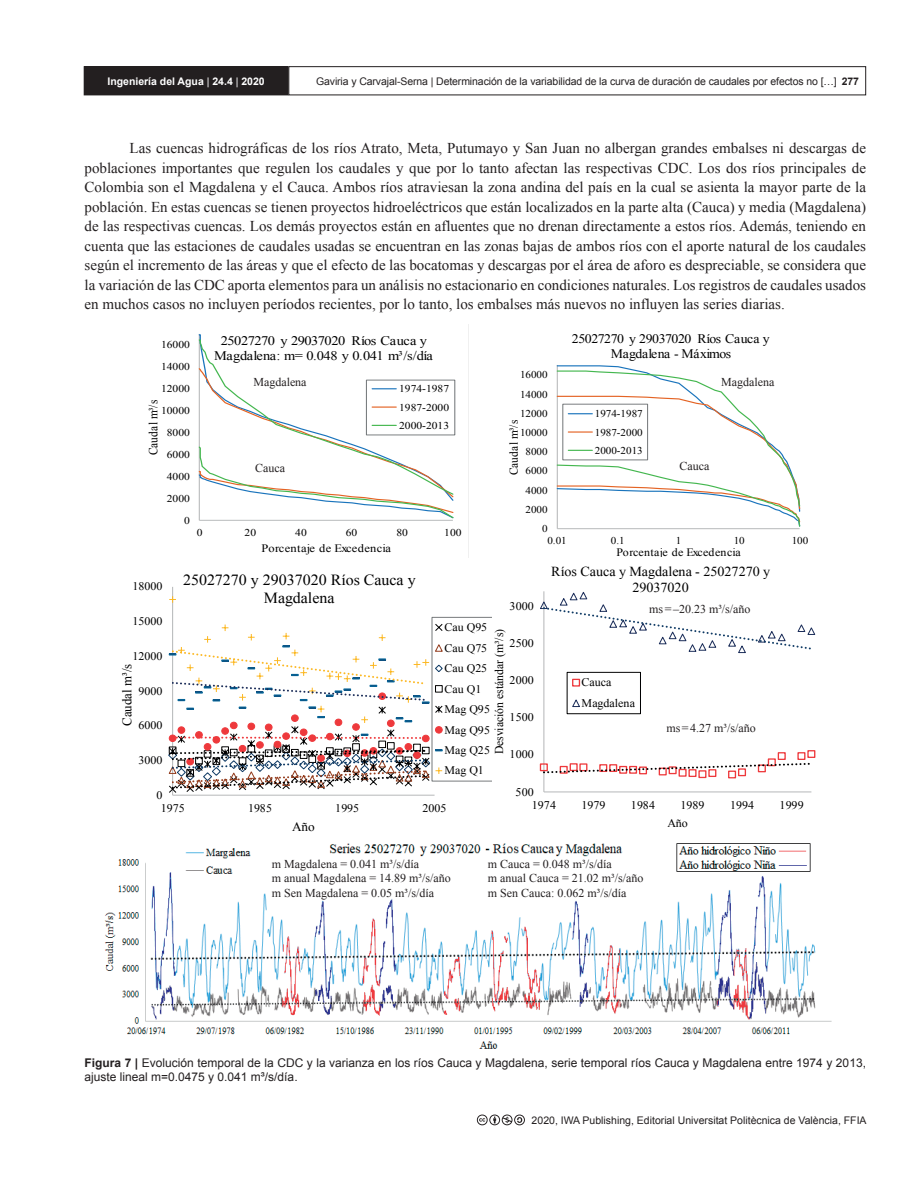
<style>
.page{position:relative;width:918px;height:1188px;background:#fff}
.page>*{position:absolute;margin:0;border:0;box-sizing:border-box;transform-origin:0 0}
.t1{font:15.45px/17.9px "Times New Roman";color:#000001;text-align:center}
.AI_TEXTO{font:15px/19.5px "Times New Roman";color:#231f20;text-align:justify}
.t2{font:13.8px/15.6px "Times New Roman";color:#000001;text-align:center}
.t3{font:13.2px "Times New Roman";color:#000001}
.t4{font:13.05px/14.9px "Times New Roman";letter-spacing:-.035em;color:#000001;text-align:center;scale:1.1 1}
.t5{font:13.05px/14.9px "Times New Roman";letter-spacing:-.035em;color:#000001;text-align:center;scale:1.06 1}
.t6{font:12.9px "Times New Roman";color:#000001}
.t7{font:12.45px "Times New Roman";letter-spacing:.02em;color:#000001;scale:.91 1}
.AI_PIE_DE_TABLA{font:12px "Times New Roman";color:#231f20}
.AI_PIE_DE_FIGURA{font:12px/14.4px "Arial";color:#231f20}
.t8{font:12px "Times New Roman";color:#000001}
.t9{font:12px "Times New Roman";letter-spacing:.02em;color:#000001;scale:.95 1}
.t10{font:11.7px/20.7px "Times New Roman";letter-spacing:.005em;color:#000001}
.t11{font:11.55px/20.4px "Times New Roman";color:#000001}
.t12{font:11.25px "Times New Roman";letter-spacing:.02em;color:#000001;scale:1.1 1}
.t13{font:11.25px "Times New Roman";letter-spacing:.02em;color:#000001;scale:1.06 1}
.t14{font:10.5px "Arial";letter-spacing:-.01em;color:#231f20}
.t15{font:10.5px/18.5px "Times New Roman";color:#000001;text-align:justify;scale:1.06 1}
.t16{font:10.5px/18.5px "Times New Roman";color:#000001;text-align:justify;scale:1.1 1}
.t17{font:700 10.5px "Arial";color:#fff}
.s1{font-weight:400}
.s2{font-weight:700}
</style>
<div class="page">
<svg style="left:477px;top:1115px;width:48px;height:10px"></svg>
<div style="left:288px;top:66px;width:578px;height:29px;border:1px solid #231f20"></div>
<div style="left:84px;top:67px;width:204px;height:28px;background:#231f20"></div>
<div style="left:84px;top:66px;width:204px;height:29px;border:1px solid #231f20"></div>
<svg style="left:198px;top:324px;width:271px;height:233px"></svg>
<svg style="left:556px;top:365px;width:245px;height:165px"></svg>
<svg style="left:168px;top:587px;width:324px;height:209px"></svg>
<svg style="left:539px;top:591px;width:277px;height:202px"></svg>
<img style="left:104px;top:843px;width:728px;height:206px">
<img style="left:675px;top:843px;width:137px;height:31px">
<p class="t17" style="left:107px;top:74px;width:159px">Ingeniería del Agua <span class="s1">|</span> 24.4 <span class="s1">|</span> 2020</p>
<p class="t14" style="left:316px;top:74px;width:544px">Gaviria y Carvajal-Serna | Determinación de la variabilidad de la curva de duración de caudales por efectos no […] <span class="s2">277</span></p>
<p class="AI_TEXTO" style="left:85px;top:138px;width:783px;text-indent:45px">Las cuencas hidrográficas de los ríos Atrato, Meta, Putumayo y San Juan no albergan grandes embalses ni descargas de poblaciones importantes que regulen los caudales y que por lo tanto afectan las respectivas CDC. Los dos ríos principales de Colombia son el Magdalena y el Cauca. Ambos ríos atraviesan la zona andina del país en la cual se asienta la mayor parte de la población. En estas cuencas se tienen proyectos hidroeléctricos que están localizados en la parte alta (Cauca) y media (Magdalena) de las respectivas cuencas. Los demás proyectos están en afluentes que no drenan directamente a estos ríos. Además, teniendo en cuenta que las estaciones de caudales usadas se encuentran en las zonas bajas de ambos ríos con el aporte natural de los caudales según el incremento de las áreas y que el efecto de las bocatomas y descargas por el área de aforo es despreciable, se considera que la variación de las CDC aporta elementos para un análisis no estacionario en condiciones naturales. Los registros de caudales usados en muchos casos no incluyen períodos recientes, por lo tanto, los embalses más nuevos no influyen las series diarias.</p>
<p class="t16" style="left:161px;top:335px;width:28px">16000</p>
<p class="t16" style="left:161px;top:357px;width:28px">14000</p>
<p class="t16" style="left:161px;top:379px;width:28px">12000</p>
<p class="t7" style="left:145px;top:455px;width:62px;rotate:-90deg">Caudal m³/s</p>
<p class="t16" style="left:161px;top:401px;width:28px">10000</p>
<p class="t16" style="left:167px;top:423px;width:22px">8000</p>
<p class="t16" style="left:167px;top:445px;width:22px">6000</p>
<p class="t16" style="left:167px;top:467px;width:22px">4000</p>
<p class="t16" style="left:167px;top:489px;width:22px">2000</p>
<p class="t16" style="left:184px;top:511px;width:7px">0</p>
<p class="t4" style="left:214px;top:333px;width:200px">25027270 y 29037020 Ríos Cauca y<br>Magdalena: m= 0.048 y 0.041 m³/s/día</p>
<p class="t16" style="left:399px;top:380px;width:47px">1974-1987<br>1987-2000<br>2000-2013</p>
<p class="AI_PIE_DE_TABLA" style="left:253px;top:374px;width:55px">Magdalena</p>
<p class="AI_PIE_DE_TABLA" style="left:255px;top:460px;width:31px">Cauca</p>
<p class="t16" style="left:197px;top:523px;width:7px">0</p>
<p class="t16" style="left:245px;top:523px;width:12px">20</p>
<p class="t16" style="left:295px;top:523px;width:12px">40</p>
<p class="t16" style="left:346px;top:523px;width:12px">60</p>
<p class="t16" style="left:397px;top:523px;width:12px">80</p>
<p class="t16" style="left:444px;top:523px;width:17px">100</p>
<p class="t11" style="left:133px;top:576px;width:31px">18000</p>
<p class="t12" style="left:262px;top:540px;width:119px">Porcentaje de Excedencia</p>
<p class="t1" style="left:183px;top:571px;width:234px">25027270 y 29037020 Ríos Cauca y<br>Magdalena</p>
<p class="t15" style="left:520px;top:366px;width:28px">16000</p>
<p class="t15" style="left:520px;top:385px;width:28px">14000</p>
<p class="t15" style="left:520px;top:404px;width:28px">12000</p>
<p class="t9" style="left:506px;top:475px;width:59px;rotate:-90deg">Caudal m³/s</p>
<p class="t15" style="left:520px;top:423px;width:28px">10000</p>
<p class="t15" style="left:526px;top:442px;width:22px">8000</p>
<p class="t15" style="left:526px;top:462px;width:22px">6000</p>
<p class="t15" style="left:526px;top:481px;width:22px">4000</p>
<p class="t15" style="left:526px;top:500px;width:22px">2000</p>
<p class="t15" style="left:542px;top:519px;width:7px">0</p>
<p class="t5" style="left:572px;top:331px;width:188px">25027270 y 29037020 Ríos Cauca y<br>Magdalena - Máximos</p>
<p class="t15" style="left:595px;top:404px;width:47px">1974-1987<br>1987-2000<br>2000-2013</p>
<p class="AI_PIE_DE_TABLA" style="left:721px;top:374px;width:55px">Magdalena</p>
<p class="AI_PIE_DE_TABLA" style="left:679px;top:458px;width:31px">Cauca</p>
<p class="t15" style="left:547px;top:531px;width:20px">0.01</p>
<p class="t15" style="left:611px;top:531px;width:15px">0.1</p>
<p class="t15" style="left:676px;top:531px;width:7px">1</p>
<p class="t15" style="left:734px;top:531px;width:12px">10</p>
<p class="t15" style="left:792px;top:531px;width:17px">100</p>
<p class="t13" style="left:616px;top:544px;width:119px">Porcentaje de Excedencia</p>
<p class="t10" style="left:510px;top:595px;width:26px">3000</p>
<p class="t2" style="left:551px;top:563px;width:220px">Ríos Cauca y Magdalena - 25027270 y<br>29037020</p>
<p class="AI_PIE_DE_TABLA" style="left:649px;top:601px;width:103px">ms=–20.23 m³/s/año</p>
<p class="t11" style="left:133px;top:611px;width:31px">15000</p>
<p class="t11" style="left:133px;top:646px;width:31px">12000</p>
<p class="t3" style="left:118px;top:726px;width:63px;rotate:-90deg">Caudal m³/s</p>
<p class="t11" style="left:139px;top:680px;width:26px">9000</p>
<p class="t11" style="left:139px;top:715px;width:26px">6000</p>
<p class="t11" style="left:139px;top:750px;width:26px">3000</p>
<p class="t11" style="left:157px;top:785px;width:7px">0</p>
<p class="t11" style="left:444px;top:617px;width:47px">Cau Q95<br>Cau Q75<br>Cau Q25<br>Cau Q1<br>Mag Q95<br>Mag Q95<br>Mag Q25<br>Mag Q1</p>
<p class="t8" style="left:491px;top:754px;width:127px;rotate:-90deg">Desviación estándar (m³/s)</p>
<p class="t10" style="left:510px;top:633px;width:26px">2500</p>
<p class="t10" style="left:510px;top:670px;width:26px">2000</p>
<p class="t10" style="left:510px;top:707px;width:26px">1500</p>
<p class="t10" style="left:510px;top:744px;width:26px">1000</p>
<p class="t10" style="left:516px;top:781px;width:20px">500</p>
<p class="t10" style="left:582px;top:672px;width:55px">Cauca<br>Magdalena</p>
<p class="AI_PIE_DE_TABLA" style="left:666px;top:720px;width:91px">ms=4.27 m³/s/año</p>
<p class="t11" style="left:161px;top:798px;width:26px">1975</p>
<p class="t11" style="left:248px;top:798px;width:26px">1985</p>
<p class="t11" style="left:335px;top:798px;width:26px">1995</p>
<p class="t11" style="left:423px;top:798px;width:26px">2005</p>
<p class="t6" style="left:292px;top:818px;width:24px">Año</p>
<p class="t10" style="left:532px;top:795px;width:26px">1974</p>
<p class="t10" style="left:581px;top:795px;width:26px">1979</p>
<p class="t10" style="left:631px;top:795px;width:26px">1984</p>
<p class="t10" style="left:681px;top:795px;width:26px">1989</p>
<p class="t10" style="left:730px;top:795px;width:26px">1994</p>
<p class="t10" style="left:780px;top:795px;width:26px">1999</p>
<p class="t10" style="left:667px;top:812px;width:22px">Año</p>
<p class="AI_PIE_DE_TABLA" style="left:272px;top:856px;width:149px">m Magdalena = 0.041 m³/s/día</p>
<p class="AI_PIE_DE_TABLA" style="left:488px;top:856px;width:126px">m Cauca = 0.048 m³/s/día</p>
<p class="AI_PIE_DE_TABLA" style="left:272px;top:870px;width:181px">m anual Magdalena = 14.89 m³/s/año</p>
<p class="AI_PIE_DE_TABLA" style="left:488px;top:870px;width:157px">m anual Cauca = 21.02 m³/s/año</p>
<p class="AI_PIE_DE_TABLA" style="left:272px;top:884px;width:164px">m Sen Magdalena = 0.05 m³/s/día</p>
<p class="AI_PIE_DE_TABLA" style="left:488px;top:884px;width:140px">m Sen Cauca: 0.062 m³/s/día</p>
<p class="AI_PIE_DE_FIGURA" style="left:85px;top:1056px;width:783px"><span class="s2">Figura 7 |</span> Evolución temporal de la CDC y la varianza en los ríos Cauca y Magdalena, serie temporal ríos Cauca y Magdalena entre 1974 y 2013, ajuste lineal m=0.0475 y 0.041 m³/s/día.</p>
<p class="t14" style="left:532px;top:1113px;width:336px">2020, IWA Publishing, Editorial Universitat Politècnica de València, FFIA</p>
</div>
